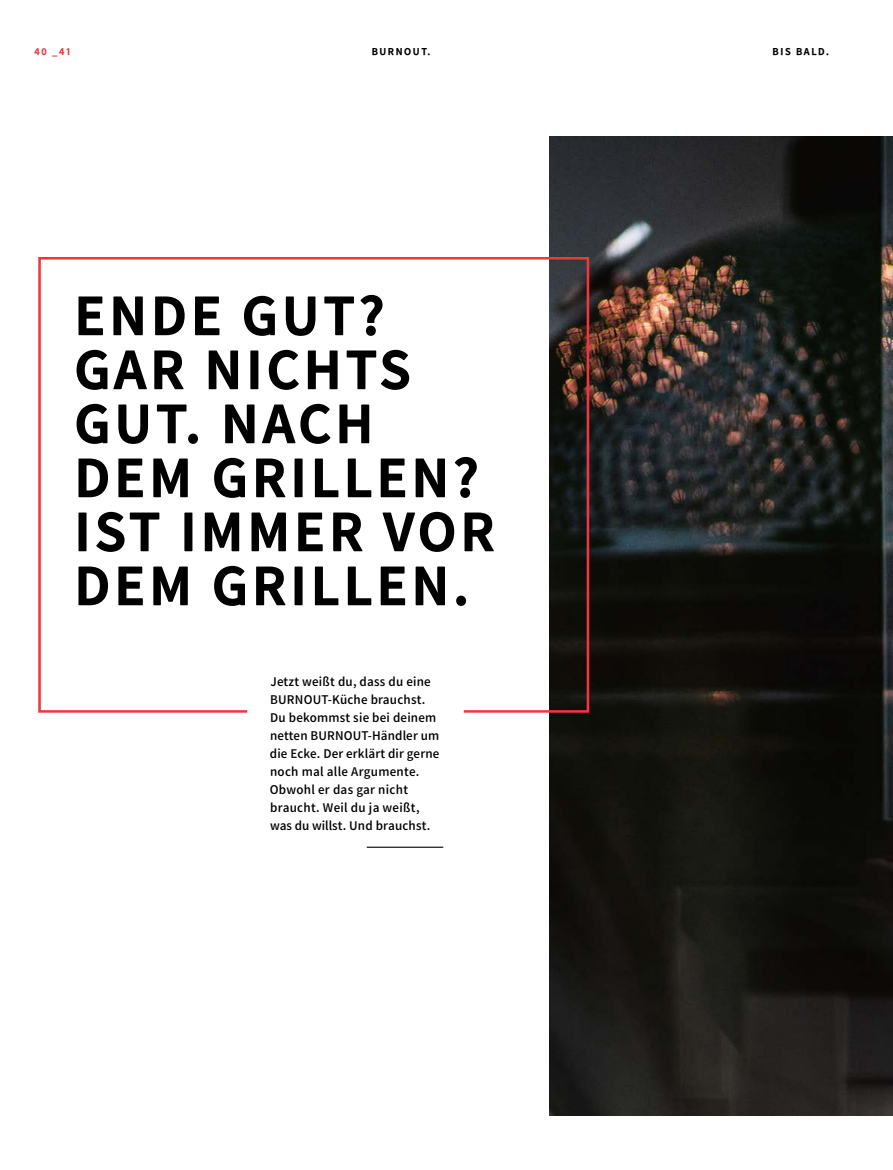
<style>
.page{position:relative;width:893px;height:1170px;background:#fff}
.page>*{position:absolute;margin:0;border:0;box-sizing:border-box;transform-origin:0 0}
.t1{font:57px/54px "Falling Sky Bd";letter-spacing:.075em;color:#000}
.t2{font:300 13.5px/18px "Falling Sky";letter-spacing:.015em;color:#000}
.t3{font:10.5px "Falling Sky Bd";letter-spacing:.15em;color:#000}
.t4{font:10.5px "Falling Sky Bd";color:#f33540}
</style>
<div class="page">
<img style="left:549px;top:136px;width:344px;height:978px">
<hr style="left:367px;top:846px;width:76px;height:1px;background:#000">
<svg style="left:38px;top:256px;width:552px;height:458px"></svg>
<p class="t4" style="left:35px;top:45px;width:37px">40 _41</p>
<p class="t3" style="left:372px;top:45px;width:60px">BURNOUT.</p>
<h1 class="t1" style="left:75px;top:290px;width:422px">ENDE GUT?<br>GAR NICHTS<br>GUT. NACH<br>DEM GRILLEN?<br>IST IMMER VOR<br>DEM GRILLEN.</h1>
<p class="t2" style="left:270px;top:672px;width:171px">Jetzt weißt du, dass du eine<br>BURNOUT-Küche brauchst.<br>Du bekommst sie bei deinem netten BURNOUT-Händler um die Ecke. Der erklärt dir gerne noch mal alle Argumente.<br>Obwohl er das gar nicht braucht. Weil du ja weißt, was du willst. Und brauchst.</p>
<p class="t3" style="left:773px;top:45px;width:58px">BIS BALD.</p>
</div>
